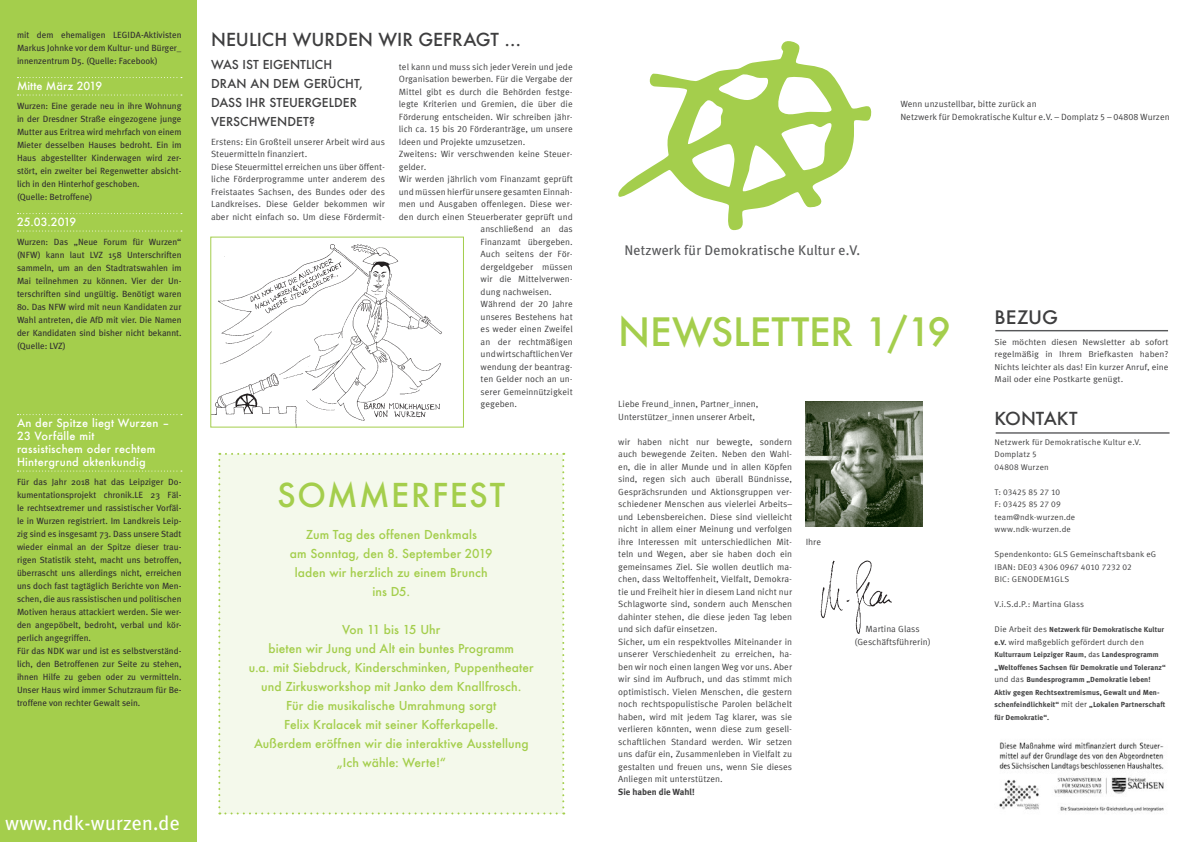
<style>
.page{position:relative;width:1191px;height:842px;background:#fff}
.page>*{position:absolute;margin:0;border:0;box-sizing:border-box;transform-origin:0 0}
.t1{font:500 38px "Futura";letter-spacing:-.005em;color:#a4ce4c}
.t2{font:500 32px "Futura";letter-spacing:.045em;color:#a4ce4c}
.t3{font:20px "Meta Plus";letter-spacing:.01em;color:#fff}
.t4{font:500 18.1px "Futura";color:#3e3e3f;scale:1.05 1}
.t5{font:500 17.5px "Futura";color:#3e3e3f}
.t6{font:14px "Meta Plus";letter-spacing:.01em;color:#57585a}
.t7{font:500 12px/19px "Futura";letter-spacing:.005em;color:#a4ce4c;text-align:center}
.t8{font:500 12px/19px "Futura";letter-spacing:.005em;color:#3e3e3f}
.t9{font:500 11px/13px "Futura";letter-spacing:.02em;color:#fff}
.t10{font:9px/12.5px "Meta Korrespondenz";color:#3e3e3f}
.t11{font:9px/13px "Meta Plus";color:#312f30;text-align:justify}
.t12{font:700 9px "Meta Korrespondenz";color:#3e3e3f}
.t13{font:8.6px/12.5px "Meta Korrespondenz";color:#3e3e3f;text-align:justify;scale:1.05 1}
.t14{font:8.3px/12.5px "Meta Korrespondenz";letter-spacing:.01em;color:#3e3e3f}
.t15{font:700 7.4px/12.5px "Meta Plus";letter-spacing:.015em;color:#3e3e3f}
.s1{font-family:"Meta Korrespondenz";font-weight:400;font-size:8.3px}
.s2{font-family:"Meta Plus";font-weight:700;font-size:7.4px}
.s3{font-weight:400}
</style>
<div class="page">
<div style="left:0;top:0;width:197px;height:842px;background:#a4ce4c"></div>
<div style="left:218px;top:453px;width:346px;height:361px;background:#f4f9eb"></div>
<svg style="left:618px;top:41px;width:254px;height:189px"></svg>
<svg style="left:687px;top:73px;width:146px;height:120px"></svg>
<hr style="left:995px;top:330px;width:173px;height:1px;background:#57585a">
<hr style="left:995px;top:432px;width:174px;height:2px;background:#57585a">
<img style="left:820px;top:560px;width:72px;height:74px">
<svg style="left:18px;top:77px;width:164px;height:1px"></svg>
<svg style="left:18px;top:95px;width:164px;height:1px"></svg>
<svg style="left:18px;top:213px;width:164px;height:1px"></svg>
<svg style="left:18px;top:231px;width:164px;height:1px"></svg>
<svg style="left:18px;top:414px;width:164px;height:1px"></svg>
<svg style="left:18px;top:471px;width:164px;height:1px"></svg>
<img style="left:805px;top:402px;width:117px;height:125px">
<img style="left:213px;top:244px;width:229px;height:181px">
<img style="left:999px;top:742px;width:165px;height:70px">
<p class="t11" style="left:17px;top:29px;width:166px">mit dem ehemaligen LEGIDA-Aktivisten Markus Johnke vor dem Kultur- und Bürger_ innenzentrum D5. (Quelle: Facebook)</p>
<p class="t9" style="left:17px;top:80px;width:87px">Mitte März 2019</p>
<p class="t11" style="left:17px;top:100px;width:166px;text-align:left">Wurzen: Eine gerade neu in ihre Wohnung in der Dresdner Straße eingezogene junge Mutter aus Eritrea wird mehrfach von einem Mieter desselben Hauses bedroht. Ein im Haus abgestellter Kinderwagen wird zer&shy;stört, ein zweiter bei Regenwetter absicht&shy;lich in den Hinterhof geschoben.<br>(Quelle: Betroffene)</p>
<p class="t9" style="left:17px;top:216px;width:61px">25.03.2019</p>
<p class="t11" style="left:17px;top:236px;width:166px">Wurzen: Das „Neue Forum für Wurzen“ (NFW) kann laut LVZ 158 Unterschriften sammeln, um an den Stadtratswahlen im Mai teilnehmen zu können. Vier der Un&shy;terschriften sind ungültig. Benötigt waren</p>
<p class="t11" style="left:17px;top:301px;width:166px">80. Das NFW wird mit neun Kandidaten zur Wahl antreten, die AfD mit vier. Die Namen der Kandidaten sind bisher nicht bekannt. (Quelle: LVZ)</p>
<p class="t9" style="left:17px;top:417px;width:154px">An der Spitze liegt Wurzen –<br>23 Vorfälle mit<br>rassistischem oder rechtem<br>Hintergrund aktenkundig</p>
<p class="t11" style="left:17px;top:476px;width:166px;text-align:left">Für das Jahr 2018 hat das Leipziger Do&shy;kumentationsprojekt chronik.LE 23 Fäl&shy;le rechtsextremer und rassistischer Vorfäl&shy;le in Wurzen registriert. Im Landkreis Leip&shy;zig sind es insgesamt 73. Dass unsere Stadt wieder einmal an der Spitze dieser trau&shy;rigen Statistik steht, macht uns betroffen, überrascht uns allerdings nicht, erreichen uns doch fast tagtäglich Berichte von Men&shy;schen, die aus rassistischen und politischen Motiven heraus attackiert werden. Sie wer&shy;den angepöbelt, bedroht, verbal und kör&shy;perlich angegriffen.<br>Für das NDK war und ist es selbstverständ&shy;lich, den Betroffenen zur Seite zu stehen, ihnen Hilfe zu geben oder zu vermitteln.<br>Unser Haus wird immer Schutzraum für Be&shy;troffene von rechter Gewalt sein.</p>
<h3 class="t3" style="left:5px;top:811px;width:176px">www.ndk-wurzen.de</h3>
<h3 class="t5" style="left:211px;top:27px;width:311px">N eu lich wu rden wi r gefragt …</h3>
<h3 class="t8" style="left:211px;top:55px;width:153px">Was ist eigentlich dran an dem Gerücht, dass i hr Steu ergelder verschwendet?</h3>
<p class="t10" style="left:211px;top:135px;width:175px">Erstens: Ein Großteil unserer Arbeit wird aus Steuermitteln finanziert.<br>Diese Steuermittel erreichen uns über öffent&shy;liche Förderprogramme unter anderem des Freistaates Sachsen, des Bundes oder des Landkreises. Diese Gelder bekommen wir aber nicht einfach so. Um diese Fördermit-</p>
<p class="t10" style="left:399px;top:60px;width:175px">tel kann und muss sich jeder Verein und jede</p>
<p class="t10" style="left:399px;top:73px;width:175px">Organisation bewerben. Für die Vergabe der</p>
<p class="t10" style="left:399px;top:85px;width:175px">Mittel gibt es durch die Behörden festge-</p>
<p class="t10" style="left:399px;top:98px;width:175px">legte Kriterien und Gremien, die über die</p>
<p class="t10" style="left:399px;top:110px;width:175px">Förderung entscheiden. Wir schreiben jähr-</p>
<p class="t10" style="left:399px;top:123px;width:175px">lich ca. 15 bis 20 Förderanträge, um unsere</p>
<p class="t10" style="left:399px;top:135px;width:128px">Ideen und Projekte umzusetzen.</p>
<p class="t10" style="left:399px;top:148px;width:175px">Zweitens: Wir verschwenden keine Steuer-</p>
<p class="t10" style="left:399px;top:160px;width:29px">gelder.</p>
<p class="t10" style="left:399px;top:173px;width:175px">Wir werden jährlich vom Finanzamt geprüft</p>
<p class="t10" style="left:399px;top:185px;width:175px">und müssen hierfür unsere gesamten Einnah-</p>
<p class="t10" style="left:399px;top:198px;width:175px">men und Ausgaben offenlegen. Diese wer-</p>
<p class="t10" style="left:399px;top:210px;width:175px">den durch einen Steuerberater geprüft und</p>
<p class="t10" style="left:480px;top:223px;width:94px">anschließend an das</p>
<p class="t10" style="left:480px;top:235px;width:94px">Finanzamt übergeben.</p>
<p class="t10" style="left:480px;top:248px;width:94px">Auch seitens der För-</p>
<p class="t10" style="left:480px;top:260px;width:94px">dergeldgeber müssen</p>
<p class="t10" style="left:480px;top:273px;width:94px">wir die Mittelverwen-</p>
<p class="t10" style="left:480px;top:285px;width:73px">dung nachweisen.</p>
<p class="t10" style="left:480px;top:298px;width:94px">Während der 20 Jahre</p>
<p class="t10" style="left:480px;top:310px;width:94px">unseres Bestehens hat</p>
<p class="t10" style="left:480px;top:323px;width:94px">es weder einen Zweifel</p>
<p class="t10" style="left:480px;top:335px;width:94px">an der rechtmäßigen</p>
<p class="t10" style="left:480px;top:348px;width:94px">und wirtschaftlichen Ver</p>
<p class="t10" style="left:480px;top:360px;width:94px">wendung der beantrag-</p>
<p class="t10" style="left:480px;top:373px;width:94px">ten Gelder noch an un-</p>
<p class="t10" style="left:480px;top:385px;width:94px">serer Gemeinnützigkeit</p>
<p class="t10" style="left:480px;top:398px;width:38px">gegeben.</p>
<h2 class="t2" style="left:277px;top:474px;width:230px">Sommerfest</h2>
<h3 class="t7" style="left:290px;top:525px;width:204px">Zum Tag des offenen Denkmals<br>am Sonntag, den 8. September 2019 laden wir herzlich zu einem Brunch ins D5.</h3>
<p class="t7" style="left:249px;top:620px;width:286px">Von 11 bis 15 Uhr<br>bieten wir Jung und Alt ein buntes Programm<br>u.a. mit Siebdruck, Kinderschminken, Puppentheater und Zirkusworkshop mit Janko dem Knallfrosch.<br>Für die musikalische Umrahmung sorgt<br>Felix Kralacek mit seiner Kofferkapelle.<br>Außerdem eröffnen wir die interaktive Ausstellung „Ich wähle: Werte!“</p>
<p class="t10" style="left:900px;top:98px;width:271px">Wenn unzustellbar, bitte zurück an<br>Netzwerk für Demokratische Kultur e.V. – Domplatz 5 – 04808 Wurzen</p>
<h3 class="t6" style="left:624px;top:242px;width:237px">Netzwerk für Demokratische Kultur e.V.</h3>
<h1 class="t1" style="left:618px;top:305px;width:334px">newsletter 1/19</h1>
<p class="t10" style="left:618px;top:398px;width:142px">Liebe Freund_innen, Partner_innen,<br>Unterstützer_innen unserer Arbeit,</p>
<p class="t10" style="left:618px;top:435px;width:175px">wir haben nicht nur bewegte, sondern auch bewegende Zeiten. Neben den Wahl&shy;en, die in aller Munde und in allen Köpfen sind, regen sich auch überall Bündnisse, Gesprächsrunden und Aktionsgruppen ver&shy;schiedener Menschen aus vielerlei Arbeits– und Lebensbereichen. Diese sind vielleicht nicht in allem einer Meinung und verfolgen ihre Interessen mit unterschiedlichen Mit&shy;teln und Wegen, aber sie haben doch ein gemeinsames Ziel. Sie wollen deutlich ma&shy;chen, dass Weltoffenheit, Vielfalt, Demokra&shy;tie und Freiheit hier in diesem Land nicht nur Schlagworte sind, sondern auch Menschen dahinter stehen, die diese jeden Tag leben und sich dafür einsetzen.<br>Sicher, um ein respektvolles Miteinander in unserer Verschiedenheit zu erreichen, ha&shy;ben wir noch einen langen Weg vor uns. Aber wir sind im Aufbruch, und das stimmt mich optimistisch. Vielen Menschen, die gestern noch rechtspopulistische Parolen belächelt haben, wird mit jedem Tag klarer, was sie verlieren könnten, wenn diese zum gesell&shy;schaftlichen Standard werden. Wir setzen uns dafür ein, Zusammenleben in Vielfalt zu gestalten und freuen uns, wenn Sie dieses Anliegen mit unterstützen.</p>
<p class="t12" style="left:618px;top:787px;width:78px">Sie haben die Wahl!</p>
<p class="t10" style="left:805px;top:535px;width:17px">Ihre</p>
<p class="t10" style="left:854px;top:623px;width:78px;text-align:center">Martina Glass (Geschäftsführerin)</p>
<h3 class="t4" style="left:994px;top:305px;width:62px">bezug</h3>
<p class="t13" style="left:994px;top:336px;width:167px">Sie möchten diesen Newsletter ab sofort regelmäßig in Ihrem Briefkasten haben?<br>Nichts leichter als das! Ein kurzer Anruf, eine Mail oder eine Postkarte genügt.</p>
<h3 class="t5" style="left:994px;top:407px;width:84px">kontakt</h3>
<p class="t14" style="left:994px;top:436px;width:148px">Netzwerk für Demokratische Kultur e.V.<br>Domplatz 5<br>04808 Wurzen</p>
<p class="t14" style="left:994px;top:486px;width:82px">T: 03425 85 27 10<br>F: 03425 85 27 09 team@ndk-wurzen.de www.ndk-wurzen.de</p>
<p class="t14" style="left:994px;top:548px;width:163px">Spendenkonto: GLS Gemeinschaftsbank eG<br>IBAN: DE03 4306 0967 4010 7232 02<br>BIC: GENODEM1GLS</p>
<p class="t14" style="left:994px;top:598px;width:91px">V.i.S.d.P.: Martina Glass</p>
<p class="t15" style="left:994px;top:623px;width:171px"><span class="s1">Die Arbeit des</span> Netzwerk für Demokratische Kultur</p>
<p class="t14" style="left:994px;top:636px;width:151px"><span class="s2">e.V.</span> wird maßgeblich gefördert durch den</p>
<p class="t15" style="left:994px;top:648px;width:173px">Kulturraum Leipziger Raum<span class="s1">,</span> <span class="s3">das</span> Landesprogramm „Weltoffenes Sachsen für Demokratie und Toleranz“ <span class="s1">und das</span> Bundesprogramm „Demokratie leben!<br>Aktiv gegen Rechtsextremismus, Gewalt und Men&shy;schenfeindlichkeit“ <span class="s1">mit der</span> „Lokalen Partnerschaft für Demokratie“.</p>
</div>
